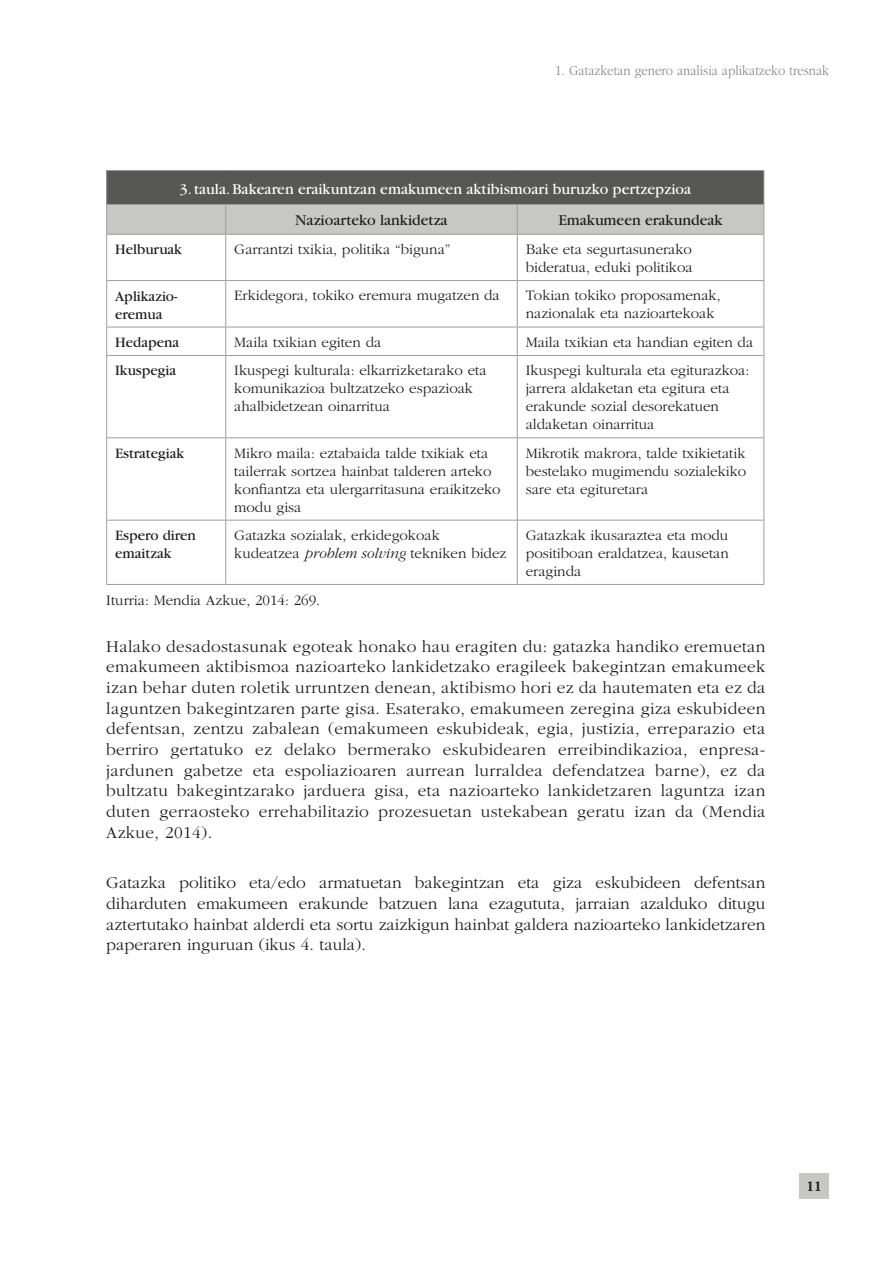
<style>
.page{position:relative;width:893px;height:1263px;background:#fff}
.page>*{position:absolute;margin:0;border:0;box-sizing:border-box;transform-origin:0 0}
.t1{font:300 17.25px/20.7px "Garamond";letter-spacing:.01em;color:#1d1d1b;text-align:justify}
.t2{font:15.75px "Garamond";color:#fff}
.t3{font:15.75px "Garamond";color:#1d1d1b}
.t4{font:300 15px/18px "Garamond";color:#1d1d1b}
.t5{font:15px/18px "Garamond";color:#1d1d1b}
.t6{font:700 15px "Adobe Garamond";color:#1d1d1b}
.t7{font:300 14.25px "Garamond";color:#878787;scale:.9 1}
.s1{font-style:italic}
</style>
<div class="page">
<div style="left:799px;top:1174px;width:30px;height:25px;background:#c7c7c6"></div>
<div style="left:107px;top:170px;width:657px;height:34px;background:#575756"></div>
<div style="left:106px;top:205px;width:658px;height:29px;background:#c7c7c6"></div>
<hr style="left:106px;top:234px;width:120px;height:1px;background:#9d9d9d">
<hr style="left:106px;top:235px;width:1px;height:45px;background:#9d9d9d">
<hr style="left:226px;top:234px;width:291px;height:1px;background:#9d9d9d">
<hr style="left:225px;top:235px;width:1px;height:45px;background:#9d9d9d">
<hr style="left:517px;top:234px;width:247px;height:1px;background:#9d9d9d">
<hr style="left:517px;top:235px;width:1px;height:45px;background:#9d9d9d">
<hr style="left:763px;top:235px;width:1px;height:45px;background:#9d9d9d">
<hr style="left:106px;top:280px;width:120px;height:1px;background:#9d9d9d">
<hr style="left:106px;top:281px;width:1px;height:46px;background:#9d9d9d">
<hr style="left:226px;top:280px;width:291px;height:1px;background:#9d9d9d">
<hr style="left:225px;top:281px;width:1px;height:46px;background:#9d9d9d">
<hr style="left:517px;top:280px;width:247px;height:1px;background:#9d9d9d">
<hr style="left:517px;top:281px;width:1px;height:46px;background:#9d9d9d">
<hr style="left:763px;top:281px;width:1px;height:46px;background:#9d9d9d">
<hr style="left:106px;top:327px;width:120px;height:1px;background:#9d9d9d">
<svg style="left:106px;top:327px;width:1px;height:28px"></svg>
<hr style="left:226px;top:327px;width:291px;height:1px;background:#9d9d9d">
<svg style="left:225px;top:327px;width:1px;height:28px"></svg>
<hr style="left:517px;top:327px;width:247px;height:1px;background:#9d9d9d">
<svg style="left:517px;top:327px;width:1px;height:28px"></svg>
<svg style="left:763px;top:327px;width:1px;height:28px"></svg>
<hr style="left:106px;top:355px;width:120px;height:1px;background:#9d9d9d">
<hr style="left:106px;top:356px;width:1px;height:81px;background:#9d9d9d">
<hr style="left:226px;top:355px;width:291px;height:1px;background:#9d9d9d">
<hr style="left:225px;top:356px;width:1px;height:81px;background:#9d9d9d">
<hr style="left:517px;top:355px;width:247px;height:1px;background:#9d9d9d">
<hr style="left:517px;top:356px;width:1px;height:81px;background:#9d9d9d">
<hr style="left:763px;top:356px;width:1px;height:81px;background:#9d9d9d">
<hr style="left:106px;top:437px;width:120px;height:1px;background:#9d9d9d">
<hr style="left:106px;top:438px;width:1px;height:82px;background:#9d9d9d">
<hr style="left:226px;top:437px;width:291px;height:1px;background:#9d9d9d">
<hr style="left:225px;top:438px;width:1px;height:82px;background:#9d9d9d">
<hr style="left:517px;top:437px;width:247px;height:1px;background:#9d9d9d">
<hr style="left:517px;top:438px;width:1px;height:82px;background:#9d9d9d">
<hr style="left:763px;top:438px;width:1px;height:82px;background:#9d9d9d">
<hr style="left:106px;top:520px;width:120px;height:1px;background:#9d9d9d">
<hr style="left:106px;top:520px;width:1px;height:64px;background:#9d9d9d">
<hr style="left:226px;top:520px;width:291px;height:1px;background:#9d9d9d">
<hr style="left:225px;top:520px;width:1px;height:64px;background:#9d9d9d">
<hr style="left:517px;top:520px;width:247px;height:1px;background:#9d9d9d">
<hr style="left:517px;top:520px;width:1px;height:64px;background:#9d9d9d">
<hr style="left:763px;top:520px;width:1px;height:64px;background:#9d9d9d">
<hr style="left:106px;top:584px;width:120px;height:1px;background:#9d9d9d">
<hr style="left:226px;top:584px;width:291px;height:1px;background:#9d9d9d">
<hr style="left:517px;top:584px;width:247px;height:1px;background:#9d9d9d">
<hr style="left:106px;top:170px;width:120px;height:1px;background:#9d9d9d">
<hr style="left:106px;top:171px;width:1px;height:33px;background:#9d9d9d">
<hr style="left:226px;top:170px;width:291px;height:1px;background:#9d9d9d">
<hr style="left:517px;top:170px;width:247px;height:1px;background:#9d9d9d">
<hr style="left:763px;top:171px;width:1px;height:33px;background:#9d9d9d">
<hr style="left:106px;top:204px;width:120px;height:1px;background:#9d9d9d">
<hr style="left:226px;top:204px;width:291px;height:1px;background:#9d9d9d">
<hr style="left:517px;top:204px;width:247px;height:1px;background:#9d9d9d">
<p class="t7" style="left:555px;top:62px;width:306px">1. Gatazketan genero analisia aplikatzeko tresnak</p>
<p class="t2" style="left:179px;top:180px;width:513px">3. taula. Bakearen eraikuntzan emakumeen aktibismoari buruzko pertzepzioa</p>
<p class="t3" style="left:295px;top:212px;width:154px">Nazioarteko lankidetza</p>
<p class="t3" style="left:558px;top:212px;width:166px">Emakumeen erakundeak</p>
<p class="t5" style="left:115px;top:241px;width:68px">Helburuak</p>
<p class="t4" style="left:234px;top:240px;width:218px">Garrantzi txikia, politika “biguna”</p>
<p class="t4" style="left:526px;top:240px;width:168px">Bake eta segurtasunerako bideratua, eduki politikoa</p>
<p class="t5" style="left:115px;top:287px;width:64px">Aplikazio&shy;eremua</p>
<p class="t4" style="left:234px;top:287px;width:267px">Erkidegora, tokiko eremura mugatzen da</p>
<p class="t4" style="left:526px;top:287px;width:196px">Tokian tokiko proposamenak, nazionalak eta nazioartekoak</p>
<p class="t5" style="left:115px;top:333px;width:66px">Hedapena</p>
<p class="t4" style="left:234px;top:333px;width:149px">Maila txikian egiten da</p>
<p class="t4" style="left:526px;top:333px;width:229px">Maila txikian eta handian egiten da</p>
<p class="t5" style="left:115px;top:362px;width:63px">Ikuspegia</p>
<p class="t4" style="left:234px;top:362px;width:254px">Ikuspegi kulturala: elkarrizketarako eta komunikazioa bultzatzeko espazioak ahalbidetzean oinarritua</p>
<p class="t4" style="left:526px;top:362px;width:225px">Ikuspegi kulturala eta egiturazkoa: jarrera aldaketan eta egitura eta erakunde sozial desorekatuen aldaketan oinarritua</p>
<p class="t5" style="left:115px;top:444px;width:71px">Estrategiak</p>
<p class="t4" style="left:234px;top:444px;width:268px">Mikro maila: eztabaida talde txikiak eta tailerrak sortzea hainbat talderen arteko konfiantza eta ulergarritasuna eraikitzeko modu gisa</p>
<p class="t4" style="left:526px;top:444px;width:222px;text-align:justify">Mikrotik makrora, talde txikietatik bestelako mugimendu sozialekiko sare eta egituretara</p>
<p class="t5" style="left:115px;top:527px;width:82px">Espero diren emaitzak</p>
<p class="t4" style="left:234px;top:526px;width:274px">Gatazka sozialak, erkidegokoak kudeatzea <span class="s1">problem solving</span> tekniken bidez</p>
<p class="t4" style="left:526px;top:526px;width:205px;text-align:justify">Gatazkak ikusaraztea eta modu positiboan eraldatzea, kausetan eraginda</p>
<p class="t4" style="left:106px;top:592px;width:215px">Iturria: Mendia Azkue, 2014: 269.</p>
<p class="t1" style="left:106px;top:636px;width:661px">Halako desadostasunak egoteak honako hau eragiten du: gatazka handiko eremuetan emakumeen aktibismoa nazioarteko lankidetzako eragileek bakegintzan emakumeek izan behar duten roletik urruntzen denean, aktibismo hori ez da hautematen eta ez da laguntzen bakegintzaren parte gisa. Esaterako, emakumeen zeregina giza eskubideen defentsan, zentzu zabalean (emakumeen eskubideak, egia, justizia, erreparazio eta berriro gertatuko ez delako bermerako eskubidearen erreibindikazioa, enpresa&shy;jardunen gabetze eta espoliazioaren aurrean lurraldea defendatzea barne), ez da bultzatu bakegintzarako jarduera gisa, eta nazioarteko lankidetzaren laguntza izan duten gerraosteko errehabilitazio prozesuetan ustekabean geratu izan da (Mendia Azkue, 2014).</p>
<p class="t1" style="left:106px;top:873px;width:661px">Gatazka politiko eta/edo armatuetan bakegintzan eta giza eskubideen defentsan diharduten emakumeen erakunde batzuen lana ezagututa, jarraian azalduko ditugu aztertutako hainbat alderdi eta sortu zaizkigun hainbat galdera nazioarteko lankidetzaren paperaren inguruan (ikus 4. taula).</p>
<p class="t6" style="left:806px;top:1178px;width:17px">11</p>
</div>
